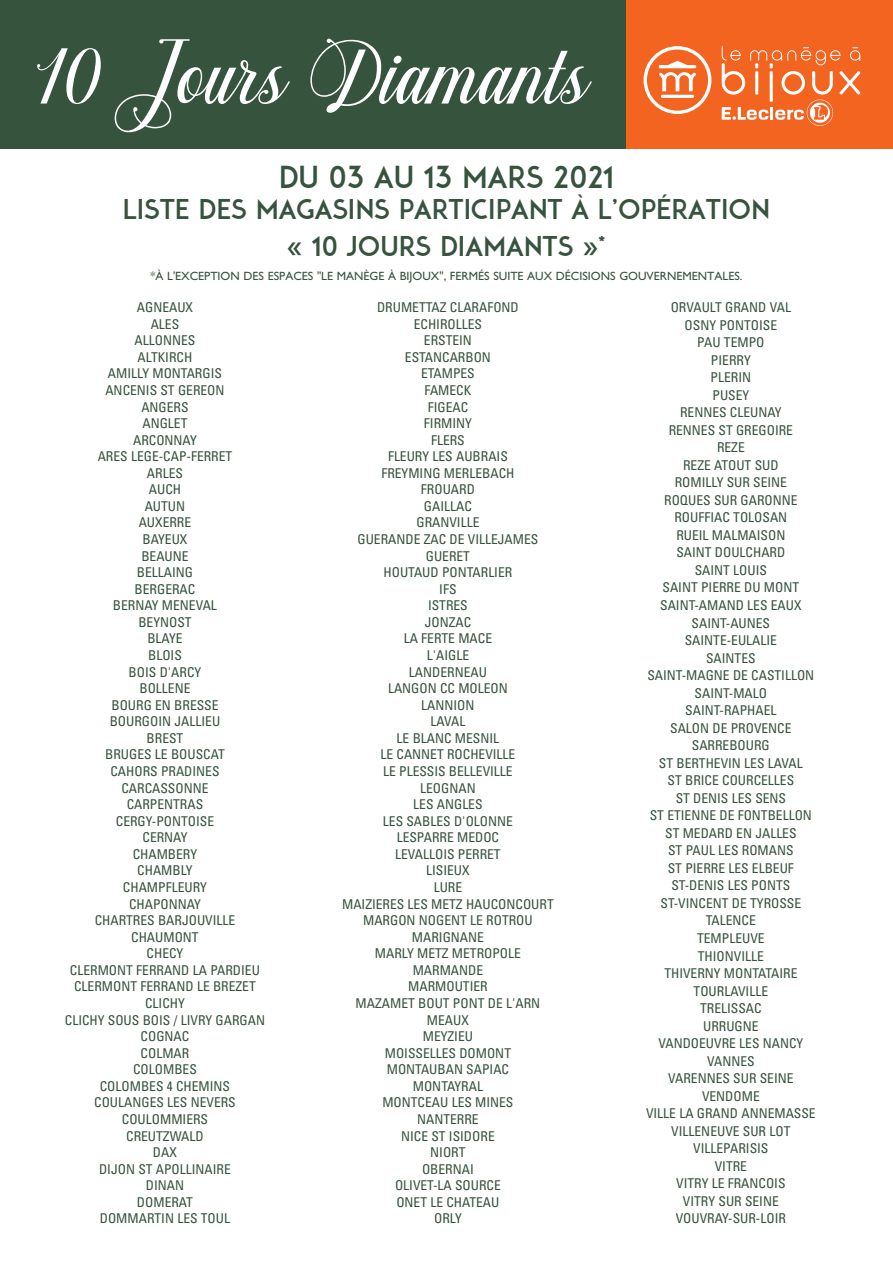
<style>
.page{position:relative;width:893px;height:1263px;background:#fff}
.page>*{position:absolute;margin:0;border:0;box-sizing:border-box;transform-origin:0 0}
.t1{font:90px "Chalisa Oktavia";color:#fff}
.t2{font:30px "ADAM";color:#36533e}
.t3{font:27px/36.5px "ADAM";color:#36533e;text-align:center}
.t4{font:condensed 13.5px/16.5px "Univers";color:#36533e;text-align:center}
.t5{font:12px "Gill Sans CELT";color:#36533e}
</style>
<div class="page">
<div style="left:625px;top:0;width:268px;height:149px;background:#f36421"></div>
<svg style="left:644px;top:46px;width:67px;height:68px"></svg>
<hr style="left:661px;top:95px;width:33px;height:3px;background:#fff;border-radius:2px">
<hr style="left:659px;top:65px;width:37px;height:3px;background:#fff;border-radius:2px">
<svg style="left:722px;top:46px;width:139px;height:80px"></svg>
<div style="left:0;top:0;width:625px;height:149px;background:#36533e"></div>
<h1 class="t1" style="left:34px;top:20px;width:557px">10 Jours Diamants</h1>
<h2 class="t2" style="left:279px;top:160px;width:337px">DU 03 AU 13 MARS 2021</h2>
<h3 class="t3" style="left:123px;top:192px;width:648px">LISTE DES MAGASINS PARTICIPANT À L’OPÉRATION « 10 JOURS DIAMANTS »*</h3>
<p class="t5" style="left:150px;top:271px;width:593px">*À L'EXCEPTION DES ESPACES "LE MANÈGE À BIJOUX", FERMÉS SUITE AUX DÉCISIONS GOUVERNEMENTALES.</p>
<p class="t4" style="left:65px;top:300px;width:202px">AGNEAUX<br>ALES<br>ALLONNES<br>ALTKIRCH<br>AMILLY MONTARGIS<br>ANCENIS ST GEREON<br>ANGERS<br>ANGLET<br>ARCONNAY<br>ARES LEGE-CAP-FERRET<br>ARLES<br>AUCH<br>AUTUN<br>AUXERRE<br>BAYEUX<br>BEAUNE<br>BELLAING<br>BERGERAC<br>BERNAY MENEVAL<br>BEYNOST<br>BLAYE<br>BLOIS<br>BOIS D'ARCY<br>BOLLENE<br>BOURG EN BRESSE<br>BOURGOIN JALLIEU<br>BREST<br>BRUGES LE BOUSCAT<br>CAHORS PRADINES<br>CARCASSONNE<br>CARPENTRAS<br>CERGY-PONTOISE<br>CERNAY<br>CHAMBERY<br>CHAMBLY<br>CHAMPFLEURY<br>CHAPONNAY<br>CHARTRES BARJOUVILLE<br>CHAUMONT<br>CHECY<br>CLERMONT FERRAND LA PARDIEU<br>CLERMONT FERRAND LE BREZET<br>CLICHY<br>CLICHY SOUS BOIS / LIVRY GARGAN<br>COGNAC<br>COLMAR<br>COLOMBES<br>COLOMBES 4 CHEMINS<br>COULANGES LES NEVERS<br>COULOMMIERS<br>CREUTZWALD<br>DAX<br>DIJON ST APOLLINAIRE<br>DINAN<br>DOMERAT<br>DOMMARTIN LES TOUL</p>
<p class="t4" style="left:342px;top:300px;width:213px">DRUMETTAZ CLARAFOND<br>ECHIROLLES<br>ERSTEIN<br>ESTANCARBON<br>ETAMPES<br>FAMECK<br>FIGEAC<br>FIRMINY<br>FLERS<br>FLEURY LES AUBRAIS<br>FREYMING MERLEBACH<br>FROUARD<br>GAILLAC<br>GRANVILLE<br>GUERANDE ZAC DE VILLEJAMES<br>GUERET<br>HOUTAUD PONTARLIER<br>IFS<br>ISTRES<br>JONZAC<br>LA FERTE MACE<br>L'AIGLE<br>LANDERNEAU<br>LANGON CC MOLEON<br>LANNION<br>LAVAL<br>LE BLANC MESNIL<br>LE CANNET ROCHEVILLE<br>LE PLESSIS BELLEVILLE<br>LEOGNAN<br>LES ANGLES<br>LES SABLES D'OLONNE<br>LESPARRE MEDOC<br>LEVALLOIS PERRET<br>LISIEUX<br>LURE<br>MAIZIERES LES METZ HAUCONCOURT<br>MARGON NOGENT LE ROTROU<br>MARIGNANE<br>MARLY METZ METROPOLE<br>MARMANDE<br>MARMOUTIER<br>MAZAMET BOUT PONT DE L'ARN<br>MEAUX<br>MEYZIEU<br>MOISSELLES DOMONT<br>MONTAUBAN SAPIAC<br>MONTAYRAL<br>MONTCEAU LES MINES<br>NANTERRE<br>NICE ST ISIDORE<br>NIORT<br>OBERNAI<br>OLIVET-LA SOURCE<br>ONET LE CHATEAU<br>ORLY</p>
<p class="t4" style="left:646px;top:300px;width:171px;line-height:17.5px">ORVAULT GRAND VAL<br>OSNY PONTOISE<br>PAU TEMPO<br>PIERRY<br>PLERIN<br>PUSEY<br>RENNES CLEUNAY<br>RENNES ST GREGOIRE<br>REZE<br>REZE ATOUT SUD<br>ROMILLY SUR SEINE<br>ROQUES SUR GARONNE<br>ROUFFIAC TOLOSAN<br>RUEIL MALMAISON<br>SAINT DOULCHARD<br>SAINT LOUIS<br>SAINT PIERRE DU MONT<br>SAINT-AMAND LES EAUX<br>SAINT-AUNES<br>SAINTE-EULALIE<br>SAINTES<br>SAINT-MAGNE DE CASTILLON<br>SAINT-MALO<br>SAINT-RAPHAEL<br>SALON DE PROVENCE<br>SARREBOURG<br>ST BERTHEVIN LES LAVAL<br>ST BRICE COURCELLES<br>ST DENIS LES SENS<br>ST ETIENNE DE FONTBELLON<br>ST MEDARD EN JALLES<br>ST PAUL LES ROMANS<br>ST PIERRE LES ELBEUF<br>ST-DENIS LES PONTS<br>ST-VINCENT DE TYROSSE<br>TALENCE<br>TEMPLEUVE<br>THIONVILLE<br>THIVERNY MONTATAIRE<br>TOURLAVILLE<br>TRELISSAC<br>URRUGNE<br>VANDOEUVRE LES NANCY<br>VANNES<br>VARENNES SUR SEINE<br>VENDOME<br>VILLE LA GRAND ANNEMASSE<br>VILLENEUVE SUR LOT<br>VILLEPARISIS<br>VITRE<br>VITRY LE FRANCOIS<br>VITRY SUR SEINE<br>VOUVRAY-SUR-LOIR</p>
</div>
